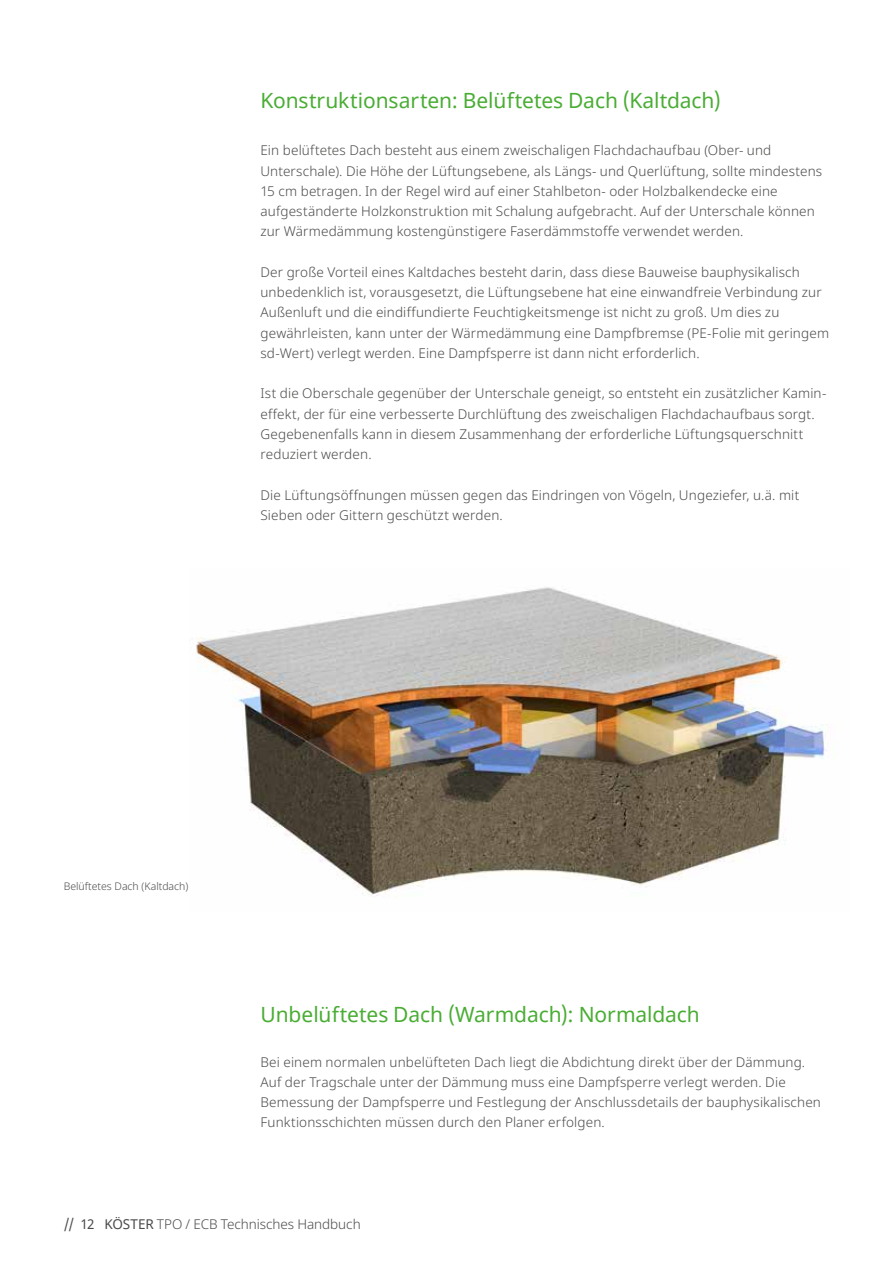
<style>
.page{position:relative;width:893px;height:1263px;background:#fff}
.page>*{position:absolute;margin:0;border:0;box-sizing:border-box;transform-origin:0 0}
.t1{font:21px "Noto Sans";letter-spacing:-.005em;color:#49ad33}
.t2{font:300 13.5px/20.2px "Noto Sans";letter-spacing:.01em;color:#4a4a49}
.t3{font:300 10.5px "Noto Sans";color:#4a4a49}
.s1{font-weight:400}
</style>
<div class="page">
<img style="left:196px;top:587px;width:632px;height:310px">
<h1 class="t1" style="left:260px;top:85px;width:462px">Konstruktionsarten: Belüftetes Dach (Kaltdach)</h1>
<p class="t2" style="left:260px;top:141px;width:563px">Ein belüftetes Dach besteht aus einem zweischaligen Flachdachaufbau (Ober- und Unterschale). Die Höhe der Lüftungsebene, als Längs- und Querlüftung, sollte mindestens 15 cm betragen. In der Regel wird auf einer Stahlbeton- oder Holzbalkendecke eine aufgeständerte Holzkonstruktion mit Schalung aufgebracht. Auf der Unterschale können zur Wärmedämmung kostengünstigere Faserdämmstoffe verwendet werden.</p>
<p class="t2" style="left:260px;top:262px;width:570px">Der große Vorteil eines Kaltdaches besteht darin, dass diese Bauweise bauphysikalisch unbedenklich ist, vorausgesetzt, die Lüftungsebene hat eine einwandfreie Verbindung zur Außenluft und die eindiffundierte Feuchtigkeitsmenge ist nicht zu groß. Um dies zu gewährleisten, kann unter der Wärmedämmung eine Dampfbremse (PE-Folie mit geringem sd-Wert) verlegt werden. Eine Dampfsperre ist dann nicht erforderlich.</p>
<p class="t2" style="left:260px;top:384px;width:567px">Ist die Oberschale gegenüber der Unterschale geneigt, so entsteht ein zusätzlicher Kamin&shy;effekt, der für eine verbesserte Durchlüftung des zweischaligen Flachdachaufbaus sorgt.<br>Gegebenenfalls kann in diesem Zusammenhang der erforderliche Lüftungsquerschnitt reduziert werden.</p>
<p class="t2" style="left:260px;top:485px;width:540px">Die Lüftungsöffnungen müssen gegen das Eindringen von Vögeln, Ungeziefer, u.ä. mit<br>Sieben oder Gittern geschützt werden.</p>
<p class="t3" style="left:64px;top:879px;width:126px">Belüftetes Dach (Kaltdach)</p>
<h1 class="t1" style="left:260px;top:1000px;width:441px">Unbelüftetes Dach (Warmdach): Normaldach</h1>
<p class="t2" style="left:260px;top:1052px;width:562px">Bei einem normalen unbelüfteten Dach liegt die Abdichtung direkt über der Dämmung.<br>Auf der Tragschale unter der Dämmung muss eine Dampfsperre verlegt werden. Die Bemessung der Dampfsperre und Festlegung der Anschlussdetails der bauphysikalischen Funktionsschichten müssen durch den Planer erfolgen.</p>
<p class="t2" style="left:64px;top:1214px;width:298px"><span class="s1">// 12 KÖSTER</span> TPO / ECB Technisches Handbuch</p>
</div>
